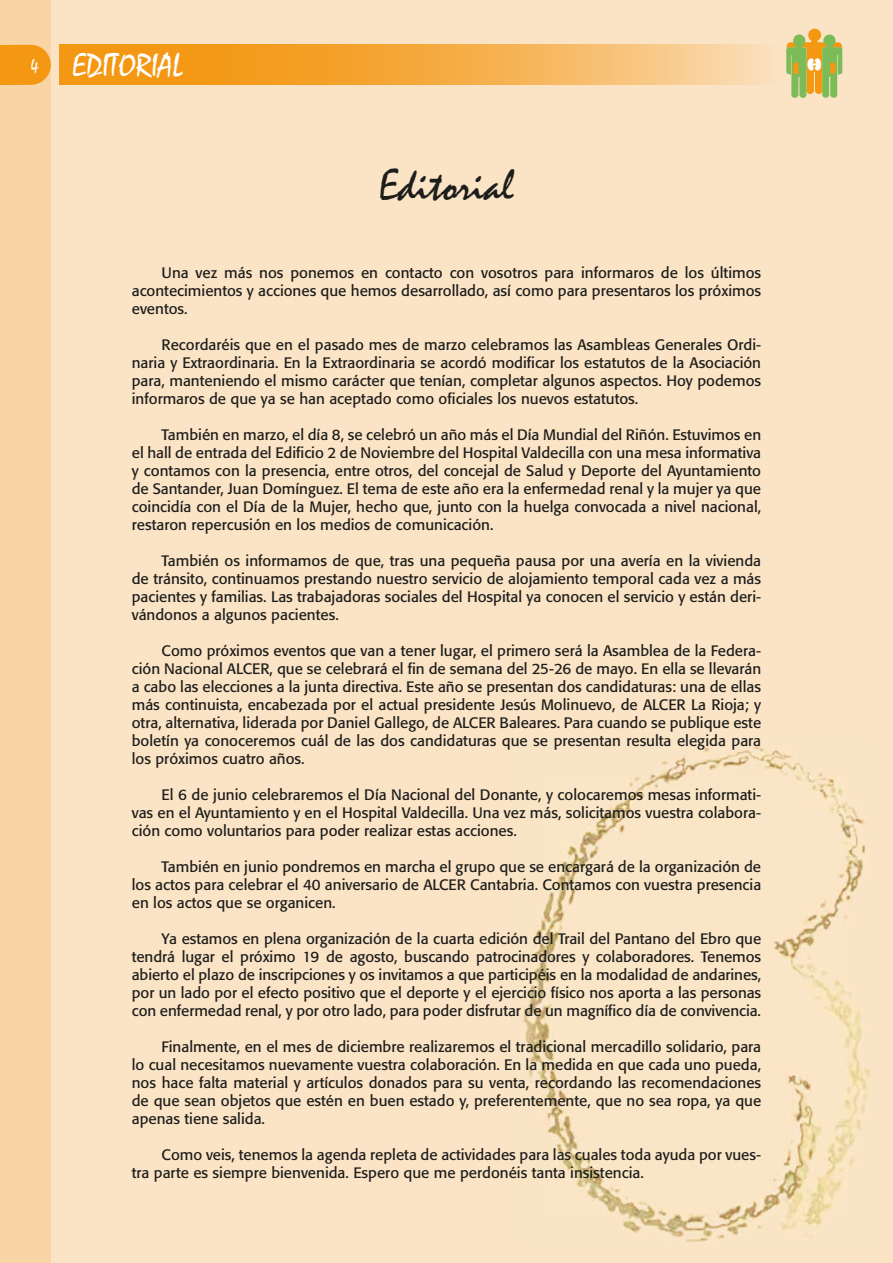
<style>
.page{position:relative;width:893px;height:1263px;background:#fbe4c6}
.page>*{position:absolute;margin:0;border:0;box-sizing:border-box;transform-origin:0 0}
.t1{font:45px "Mistral";color:#1d1d1b}
.t2{font:33px "Mistral";color:#fff}
.t3{font:15px/18px "Formata";color:#1d1d1b;text-align:justify}
.s1{font-size:18px}
</style>
<div class="page">
<div style="left:0;top:0;width:51px;height:1263px;background:#f9d4a5"></div>
<img style="left:523px;top:746px;width:347px;height:496px">
<svg style="left:0;top:45px;width:51px;height:40px;background:#f49c1f"></svg>
<svg style="left:60px;top:45px;width:703px;height:40px;background:#f5ad48"></svg>
<svg style="left:786px;top:29px;width:57px;height:69px"></svg>
<h2 class="t2" style="left:31px;top:45px;width:223px"><span class="s1">4</span> TRABAJO SOCIAL</h2>
<h2 class="t2" style="left:72px;top:45px;width:112px">EDITORIAL</h2>
<h1 class="t1" style="left:379px;top:158px;width:136px">Editorial</h1>
<p class="t3" style="left:132px;top:264px;width:631px;text-indent:30px">Una vez más nos ponemos en contacto con vosotros para informaros de los últimos acontecimientos y acciones que hemos desarrollado, así como para presentaros los próximos eventos.</p>
<p class="t3" style="left:132px;top:336px;width:631px;text-indent:30px">Recordaréis que en el pasado mes de marzo celebramos las Asambleas Generales Ordi&shy;naria y Extraordinaria. En la Extraordinaria se acordó modificar los estatutos de la Asociación para, manteniendo el mismo carácter que tenían, completar algunos aspectos. Hoy podemos informaros de que ya se han aceptado como oficiales los nuevos estatutos.</p>
<p class="t3" style="left:132px;top:426px;width:631px;text-indent:30px">También en marzo, el día 8, se celebró un año más el Día Mundial del Riñón. Estuvimos en el hall de entrada del Edificio 2 de Noviembre del Hospital Valdecilla con una mesa informativa y contamos con la presencia, entre otros, del concejal de Salud y Deporte del Ayuntamiento de Santander, Juan Domínguez. El tema de este año era la enfermedad renal y la mujer ya que coincidía con el Día de la Mujer, hecho que, junto con la huelga convocada a nivel nacional, restaron repercusión en los medios de comunicación.</p>
<p class="t3" style="left:132px;top:552px;width:631px;text-indent:30px">También os informamos de que, tras una pequeña pausa por una avería en la vivienda de tránsito, continuamos prestando nuestro servicio de alojamiento temporal cada vez a más pacientes y familias. Las trabajadoras sociales del Hospital ya conocen el servicio y están deri&shy;vándonos a algunos pacientes.</p>
<p class="t3" style="left:132px;top:642px;width:631px;text-indent:30px">Como próximos eventos que van a tener lugar, el primero será la Asamblea de la Federa&shy;ción Nacional ALCER, que se celebrará el fin de semana del 25-26 de mayo. En ella se llevarán a cabo las elecciones a la junta directiva. Este año se presentan dos candidaturas: una de ellas más continuista, encabezada por el actual presidente Jesús Molinuevo, de ALCER La Rioja; y otra, alternativa, liderada por Daniel Gallego, de ALCER Baleares. Para cuando se publique este boletín ya conoceremos cuál de las dos candidaturas que se presentan resulta elegida para los próximos cuatro años.</p>
<p class="t3" style="left:132px;top:786px;width:631px;text-indent:30px">El 6 de junio celebraremos el Día Nacional del Donante, y colocaremos mesas informati&shy;vas en el Ayuntamiento y en el Hospital Valdecilla. Una vez más, solicitamos vuestra colabora&shy;ción como voluntarios para poder realizar estas acciones.</p>
<p class="t3" style="left:132px;top:858px;width:631px;text-indent:30px">También en junio pondremos en marcha el grupo que se encargará de la organización de los actos para celebrar el 40 aniversario de ALCER Cantabria. Contamos con vuestra presencia en los actos que se organicen.</p>
<p class="t3" style="left:132px;top:930px;width:631px;text-indent:30px">Ya estamos en plena organización de la cuarta edición del Trail del Pantano del Ebro que tendrá lugar el próximo 19 de agosto, buscando patrocinadores y colaboradores. Tenemos abierto el plazo de inscripciones y os invitamos a que participéis en la modalidad de andarines, por un lado por el efecto positivo que el deporte y el ejercicio físico nos aporta a las personas con enfermedad renal, y por otro lado, para poder disfrutar de un magnífico día de convivencia.</p>
<p class="t3" style="left:132px;top:1038px;width:631px;text-indent:30px">Finalmente, en el mes de diciembre realizaremos el tradicional mercadillo solidario, para lo cual necesitamos nuevamente vuestra colaboración. En la medida en que cada uno pueda, nos hace falta material y artículos donados para su venta, recordando las recomendaciones de que sean objetos que estén en buen estado y, preferentemente, que no sea ropa, ya que apenas tiene salida.</p>
<p class="t3" style="left:132px;top:1146px;width:631px;text-indent:30px">Como veis, tenemos la agenda repleta de actividades para las cuales toda ayuda por vues&shy;tra parte es siempre bienvenida. Espero que me perdonéis tanta insistencia.</p>
</div>
